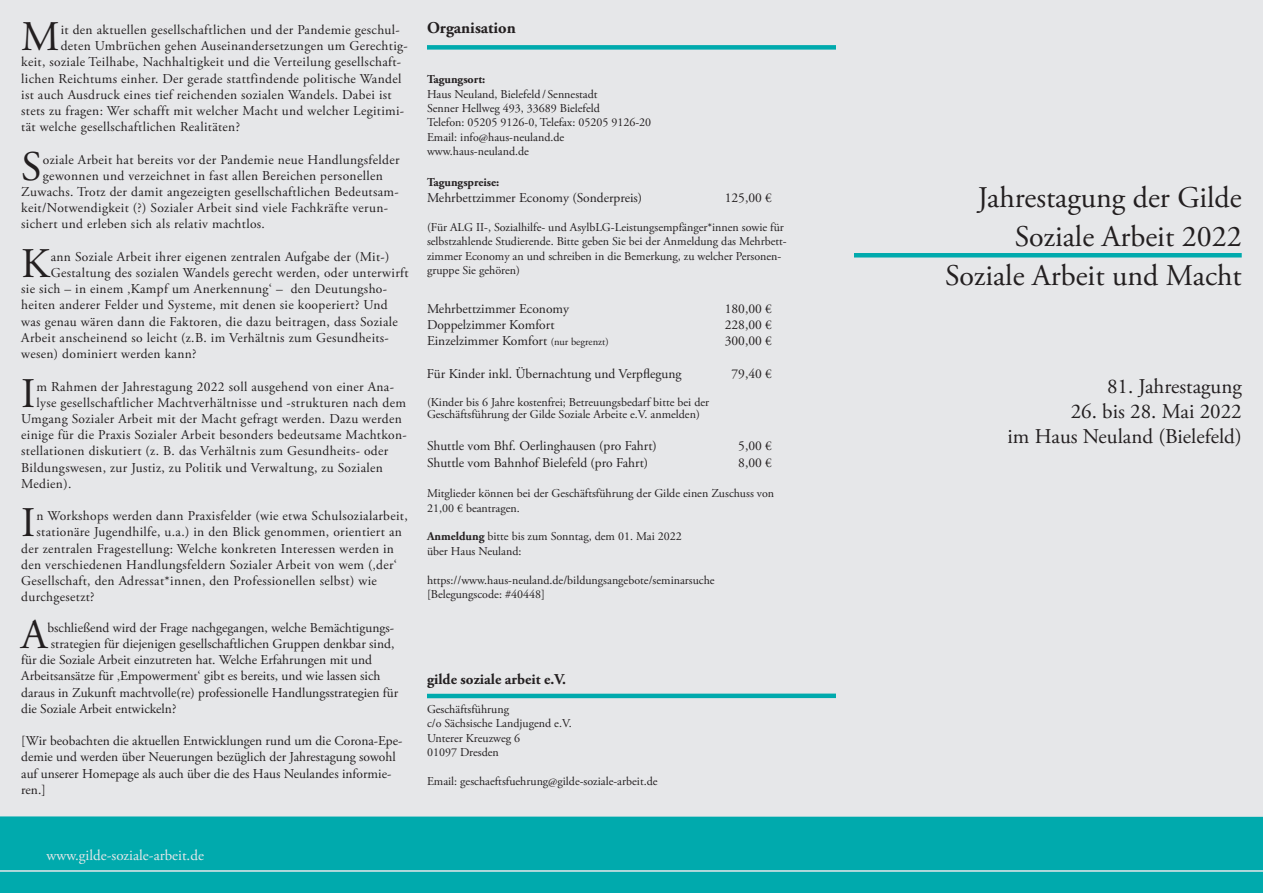
<style>
.page{position:relative;width:1263px;height:893px;background:#fff}
.page>*{position:absolute;margin:0;border:0;box-sizing:border-box;transform-origin:0 0}
.t1{font:42.15px "Adobe Garamond Pro";color:#231f20}
.t2{font:30px/39px "Adobe Garamond Pro";color:#231f20;text-align:right}
.t3{font:21px/25.2px "Adobe Garamond Pro";color:#231f20;text-align:right}
.t4{font:700 16.5px "Adobe Garamond Pro";color:#231f20}
.t5{font:15px "Adobe Garamond Pro";color:#e6e7e9}
.t6{font:700 15px "Adobe Garamond Pro";color:#231f20}
.t7{font:13.5px "Adobe Garamond Pro";letter-spacing:.025em;color:#231f20}
.t8{font:13.5px/16.2px "Adobe Garamond Pro";color:#231f20}
.t9{font:12px/14.4px "Adobe Garamond Pro";color:#231f20}
.t10{font:700 12px "Adobe Garamond Pro";color:#231f20}
.s1{font-size:10.5px}
.s2{font-weight:700}
</style>
<div class="page">
<div style="left:0;top:0;width:846px;height:893px;background:#e6e7e9"></div>
<div style="left:846px;top:0;width:417px;height:893px;background:#e6e7e9"></div>
<hr style="left:854px;top:253px;width:388px;height:4px;background:#00aaad">
<hr style="left:427px;top:694px;width:409px;height:4px;background:#00aaad">
<div style="left:0;top:816px;width:1263px;height:77px;background:#00aaad"></div>
<hr style="left:0;top:870px;width:1263px;height:2px;background:#e6e7e9">
<div style="left:427px;top:45px;width:409px;height:5px;background:#00aaad"></div>
<h1 class="t1" style="left:21px;top:12px;width:40px">M</h1>
<p class="t7" style="left:61px;top:22px;width:341px">it den aktuellen gesellschaftlichen und der Pandemie geschul-</p>
<p class="t7" style="left:61px;top:38px;width:349px">deten Umbrüchen gehen Auseinandersetzungen um Gerechtig-</p>
<p class="t7" style="left:21px;top:54px;width:381px">keit, soziale Teilhabe, Nachhaltigkeit und die Verteilung gesellschaft-</p>
<p class="t7" style="left:21px;top:70px;width:382px">lichen Reichtums einher. Der gerade stattfindende politische Wandel</p>
<p class="t7" style="left:21px;top:86px;width:372px">ist auch Ausdruck eines tief reichenden sozialen Wandels. Dabei ist</p>
<p class="t7" style="left:21px;top:103px;width:384px">stets zu fragen: Wer schafft mit welcher Macht und welcher Legitimi-</p>
<p class="t7" style="left:21px;top:119px;width:220px">tät welche gesellschaftlichen Realitäten?</p>
<h1 class="t1" style="left:21px;top:141px;width:22px">S</h1>
<p class="t7" style="left:43px;top:151px;width:358px">oziale Arbeit hat bereits vor der Pandemie neue Handlungsfelder</p>
<p class="t7" style="left:43px;top:167px;width:341px">gewonnen und verzeichnet in fast allen Bereichen personellen</p>
<p class="t7" style="left:21px;top:184px;width:379px">Zuwachs. Trotz der damit angezeigten gesellschaftlichen Bedeutsam-</p>
<p class="t7" style="left:21px;top:200px;width:368px">keit/Notwendigkeit (?) Sozialer Arbeit sind viele Fachkräfte verun-</p>
<p class="t7" style="left:21px;top:216px;width:245px">sichert und erleben sich als relativ machtlos.</p>
<h1 class="t1" style="left:21px;top:238px;width:30px">K</h1>
<p class="t7" style="left:51px;top:248px;width:340px">ann Soziale Arbeit ihrer eigenen zentralen Aufgabe der (Mit-)</p>
<p class="t7" style="left:51px;top:265px;width:359px">Gestaltung des sozialen Wandels gerecht werden, oder unterwirft</p>
<p class="t7" style="left:21px;top:281px;width:367px">sie sich – in einem ‚Kampf um Anerkennung‘ – den Deutungsho-</p>
<p class="t7" style="left:21px;top:297px;width:368px">heiten anderer Felder und Systeme, mit denen sie kooperiert? Und</p>
<p class="t7" style="left:21px;top:313px;width:378px">was genau wären dann die Faktoren, die dazu beitragen, dass Soziale</p>
<p class="t7" style="left:21px;top:329px;width:369px">Arbeit anscheinend so leicht (z.B. im Verhältnis zum Gesundheits-</p>
<p class="t7" style="left:21px;top:346px;width:177px">wesen) dominiert werden kann?</p>
<h1 class="t1" style="left:21px;top:368px;width:16px">I</h1>
<p class="t7" style="left:37px;top:378px;width:359px">m Rahmen der Jahrestagung 2022 soll ausgehend von einer Ana-</p>
<p class="t7" style="left:37px;top:394px;width:371px">lyse gesellschaftlicher Machtverhältnisse und -strukturen nach dem</p>
<p class="t7" style="left:21px;top:410px;width:382px">Umgang Sozialer Arbeit mit der Macht gefragt werden. Dazu werden</p>
<p class="t7" style="left:21px;top:427px;width:387px">einige für die Praxis Sozialer Arbeit besonders bedeutsame Machtkon-</p>
<p class="t7" style="left:21px;top:443px;width:369px">stellationen diskutiert (z. B. das Verhältnis zum Gesundheits- oder</p>
<p class="t7" style="left:21px;top:459px;width:363px">Bildungswesen, zur Justiz, zu Politik und Verwaltung, zu Sozialen</p>
<p class="t7" style="left:21px;top:475px;width:52px">Medien).</p>
<h1 class="t1" style="left:21px;top:498px;width:16px">I</h1>
<p class="t7" style="left:37px;top:508px;width:373px">n Workshops werden dann Praxisfelder (wie etwa Schulsozialarbeit,</p>
<p class="t7" style="left:37px;top:524px;width:367px">stationäre Jugendhilfe, u.a.) in den Blick genommen, orientiert an</p>
<p class="t7" style="left:21px;top:540px;width:374px">der zentralen Fragestellung: Welche konkreten Interessen werden in</p>
<p class="t7" style="left:21px;top:556px;width:377px">den verschiedenen Handlungsfeldern Sozialer Arbeit von wem (‚der‘</p>
<p class="t7" style="left:21px;top:572px;width:357px">Gesellschaft, den Adressat*innen, den Professionellen selbst) wie</p>
<p class="t7" style="left:21px;top:589px;width:75px">durchgesetzt?</p>
<h1 class="t1" style="left:21px;top:609px;width:28px">A</h1>
<p class="t8" style="left:48px;top:620px;width:348px">bschließend wird der Frage nachgegangen, welche Bemächtigungs-</p>
<p class="t8" style="left:51px;top:636px;width:345px">strategien für diejenigen gesellschaftlichen Gruppen denkbar sind,</p>
<p class="t8" style="left:21px;top:652px;width:352px">für die Soziale Arbeit einzutreten hat. Welche Erfahrungen mit und</p>
<p class="t8" style="left:21px;top:668px;width:361px">Arbeitsansätze für ‚Empowerment‘ gibt es bereits, und wie lassen sich</p>
<p class="t8" style="left:21px;top:685px;width:378px">daraus in Zukunft machtvolle(re) professionelle Handlungsstrategien für</p>
<p class="t8" style="left:21px;top:701px;width:157px">die Soziale Arbeit entwickeln?</p>
<p class="t8" style="left:21px;top:733px;width:383px">[Wir beobachten die aktuellen Entwicklungen rund um die Corona-Epe&shy;demie und werden über Neuerungen bezüglich der Jahrestagung sowohl auf unserer Homepage als auch über die des Haus Neulandes informie&shy;ren.]</p>
<p class="t4" style="left:427px;top:18px;width:90px">Organisation</p>
<p class="t10" style="left:427px;top:72px;width:60px">Tagungsort:</p>
<p class="t9" style="left:427px;top:87px;width:226px">Haus Neuland, Bielefeld/ Sennestadt<br>Senner Hellweg 493, 33689 Bielefeld<br>Telefon: 05205 9126-0, Telefax: 05205 9126-20<br>Email: info@haus-neuland.de www.haus-neuland.de</p>
<p class="t10" style="left:427px;top:175px;width:74px">Tagungspreise:</p>
<p class="t8" style="left:427px;top:190px;width:217px">Mehrbettzimmer Economy (Sonderpreis)</p>
<p class="t7" style="left:725px;top:190px;width:49px">125,00 €</p>
<p class="t9" style="left:427px;top:220px;width:361px">(Für ALG II-, Sozialhilfe- und AsylbLG-Leistungsempfänger*innen sowie für selbstzahlende Studierende. Bitte geben Sie bei der Anmeldung das Mehrbett&shy;zimmer Economy an und schreiben in die Bemerkung, zu welcher Personen&shy;gruppe Sie gehören)</p>
<p class="t8" style="left:427px;top:301px;width:144px">Mehrbettzimmer Economy</p>
<p class="t7" style="left:725px;top:301px;width:49px">180,00 €</p>
<p class="t8" style="left:427px;top:317px;width:129px">Doppelzimmer Komfort</p>
<p class="t7" style="left:725px;top:317px;width:49px">228,00 €</p>
<p class="t8" style="left:427px;top:333px;width:183px">Einzelzimmer Komfort <span class="s1">(nur begrenzt)</span></p>
<p class="t7" style="left:725px;top:333px;width:49px">300,00 €</p>
<p class="t8" style="left:427px;top:366px;width:256px">Für Kinder inkl. Übernachtung und Verpflegung</p>
<p class="t7" style="left:731px;top:365px;width:42px">79,40 €</p>
<p class="t9" style="left:427px;top:397px;width:284px;line-height:12px">(Kinder bis 6 Jahre kostenfrei; Betreuungsbedarf bitte bei der<br>Geschäftsführung der Gilde Soziale Arbeite e.V. anmelden)</p>
<p class="t8" style="left:427px;top:438px;width:231px">Shuttle vom Bhf. Oerlinghausen (pro Fahrt)</p>
<p class="t7" style="left:738px;top:438px;width:35px">5,00 €</p>
<p class="t8" style="left:427px;top:455px;width:223px">Shuttle vom Bahnhof Bielefeld (pro Fahrt)</p>
<p class="t7" style="left:738px;top:454px;width:35px">8,00 €</p>
<p class="t9" style="left:427px;top:487px;width:349px">Mitglieder können bei der Geschäftsführung der Gilde einen Zuschuss von<br>21,00 € beantragen.</p>
<p class="t9" style="left:427px;top:530px;width:256px"><span class="s2">Anmeldung</span> bitte bis zum Sonntag, dem 01. Mai 2022 über Haus Neuland:</p>
<p class="t9" style="left:427px;top:573px;width:289px">https://www.haus-neuland.de/bildungsangebote/seminarsuche [Belegungscode: #40448]</p>
<p class="t6" style="left:427px;top:671px;width:141px">gilde soziale arbeit e.V.</p>
<p class="t9" style="left:427px;top:702px;width:146px">Geschäftsführung<br>c/o Sächsische Landjugend e.V.<br>Unterer Kreuzweg 6<br>01097 Dresden</p>
<p class="t9" style="left:427px;top:774px;width:232px">Email: geschaeftsfuehrung@gilde-soziale-arbeit.de</p>
<p class="t5" style="left:47px;top:847px;width:159px">www.gilde-soziale-arbeit.de</p>
<h2 class="t2" style="left:945px;top:179px;width:298px">Jahrestagung der Gilde<br>Soziale Arbeit 2022<br>Soziale Arbeit und Macht</h2>
<h3 class="t3" style="left:1107px;top:374px;width:136px">81. Jahrestagung</h3>
<h3 class="t3" style="left:1007px;top:400px;width:236px">26. bis 28. Mai 2022<br>im Haus Neuland (Bielefeld)</h3>
</div>
